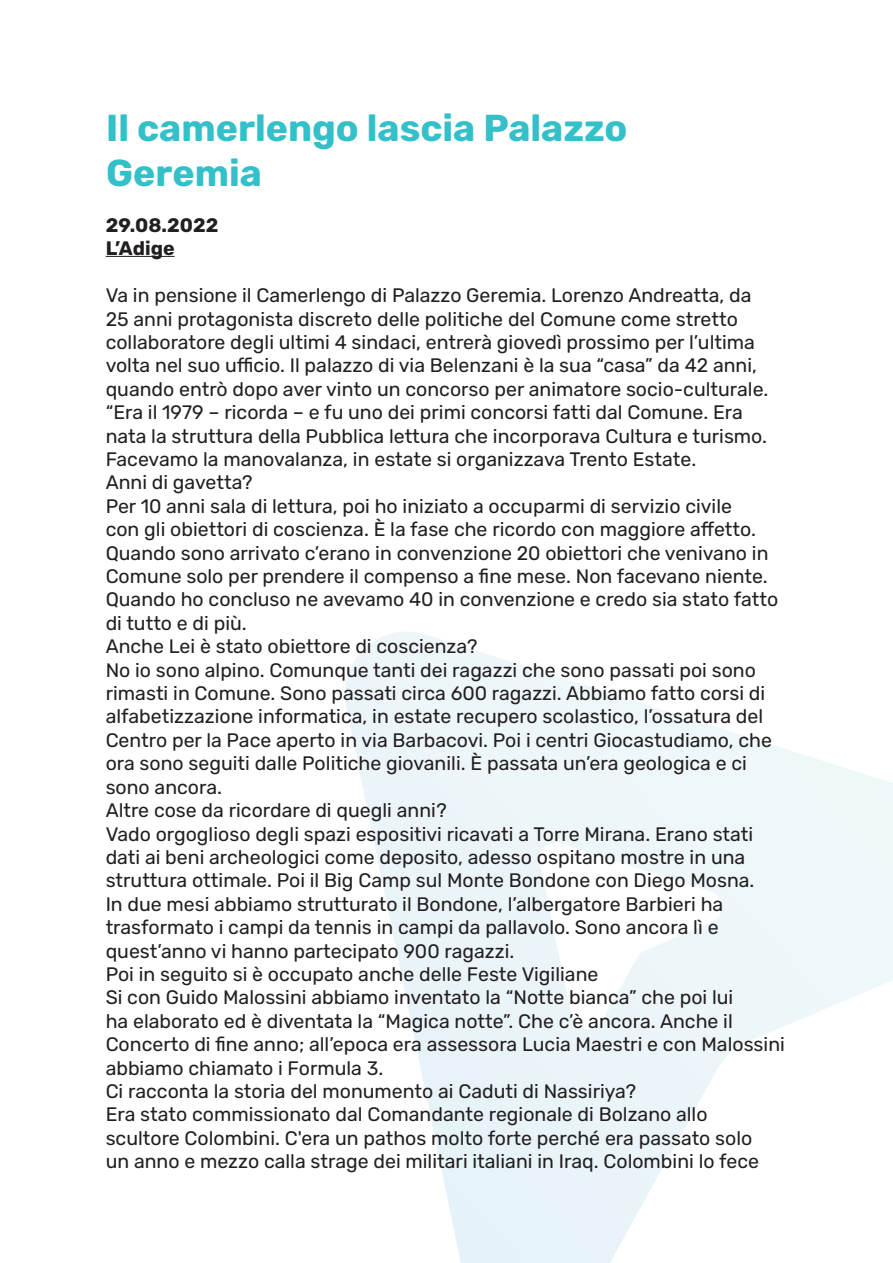
<style>
.page{position:relative;width:893px;height:1263px;background:#fff}
.page>*{position:absolute;margin:0;border:0;box-sizing:border-box;transform-origin:0 0}
.t1{font:700 37.5px "Rubik";color:#33c0c9}
.t2{font:19.5px/23.4px "Rubik";color:#231f20}
.t3{font:700 19.5px "Rubik";color:#231f20}
</style>
<div class="page">
<svg style="left:345px;top:632px;width:548px;height:631px"></svg>
<hr style="left:106px;top:256px;width:69px;height:1px;background:#231f20">
<p class="t1" style="left:106px;top:107px;width:523px">Il camerlengo lascia Palazzo</p>
<p class="t1" style="left:106px;top:152px;width:157px">Geremia</p>
<p class="t3" style="left:106px;top:214px;width:114px">29.08.2022</p>
<p class="t3" style="left:106px;top:238px;width:70px">L’Adige</p>
<p class="t2" style="left:106px;top:284px;width:664px">Va in pensione il Camerlengo di Palazzo Geremia. Lorenzo Andreatta, da 25 anni protagonista discreto delle politiche del Comune come stretto collaboratore degli ultimi 4 sindaci, entrerà giovedì prossimo per l’ultima volta nel suo ufficio. Il palazzo di via Belenzani è la sua “casa” da 42 anni, quando entrò dopo aver vinto un concorso per animatore socio-culturale. “Era il 1979 – ricorda – e fu uno dei primi concorsi fatti dal Comune. Era nata la struttura della Pubblica lettura che incorporava Cultura e turismo.<br>Facevamo la manovalanza, in estate si organizzava Trento Estate.</p>
<p class="t2" style="left:106px;top:471px;width:148px">Anni di gavetta?</p>
<p class="t2" style="left:106px;top:495px;width:674px">Per 10 anni sala di lettura, poi ho iniziato a occuparmi di servizio civile<br>con gli obiettori di coscienza. È la fase che ricordo con maggiore affetto.<br>Quando sono arrivato c’erano in convenzione 20 obiettori che venivano in Comune solo per prendere il compenso a fine mese. Non facevano niente.<br>Quando ho concluso ne avevamo 40 in convenzione e credo sia stato fatto di tutto e di più.</p>
<p class="t2" style="left:106px;top:635px;width:373px">Anche Lei è stato obiettore di coscienza?</p>
<p class="t2" style="left:106px;top:659px;width:668px">No io sono alpino. Comunque tanti dei ragazzi che sono passati poi sono rimasti in Comune. Sono passati circa 600 ragazzi. Abbiamo fatto corsi di alfabetizzazione informatica, in estate recupero scolastico, l’ossatura del Centro per la Pace aperto in via Barbacovi. Poi i centri Giocastudiamo, che ora sono seguiti dalle Politiche giovanili. È passata un’era geologica e ci sono ancora.</p>
<p class="t2" style="left:106px;top:799px;width:343px">Altre cose da ricordare di quegli anni?</p>
<p class="t2" style="left:106px;top:822px;width:650px">Vado orgoglioso degli spazi espositivi ricavati a Torre Mirana. Erano stati dati ai beni archeologici come deposito, adesso ospitano mostre in una struttura ottimale. Poi il Big Camp sul Monte Bondone con Diego Mosna.<br>In due mesi abbiamo strutturato il Bondone, l’albergatore Barbieri ha trasformato i campi da tennis in campi da pallavolo. Sono ancora lì e quest’anno vi hanno partecipato 900 ragazzi.</p>
<p class="t2" style="left:106px;top:963px;width:494px">Poi in seguito si è occupato anche delle Feste Vigiliane</p>
<p class="t2" style="left:106px;top:986px;width:681px">Si con Guido Malossini abbiamo inventato la “Notte bianca” che poi lui<br>ha elaborato ed è diventata la “Magica notte”. Che c’è ancora. Anche il Concerto di fine anno; all’epoca era assessora Lucia Maestri e con Malossini abbiamo chiamato i Formula 3.</p>
<p class="t2" style="left:106px;top:1080px;width:532px">Ci racconta la storia del monumento ai Caduti di Nassiriya?</p>
<p class="t2" style="left:106px;top:1103px;width:655px">Era stato commissionato dal Comandante regionale di Bolzano allo scultore Colombini. C'era un pathos molto forte perché era passato solo un anno e mezzo calla strage dei militari italiani in Iraq. Colombini lo fece</p>
</div>
